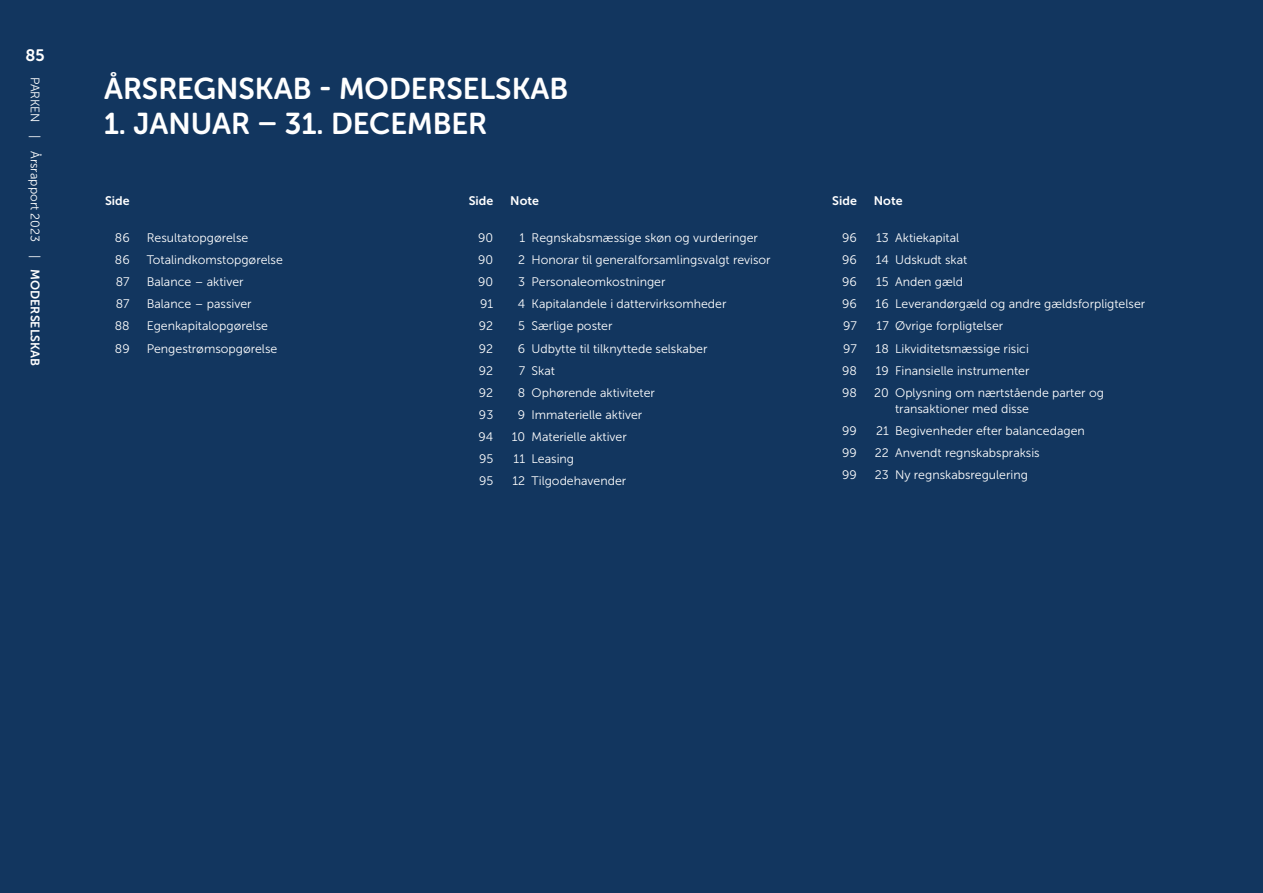
<style>
.page{position:relative;width:1263px;height:893px;background:#12365f}
.page>*{position:absolute;margin:0;border:0;box-sizing:border-box;transform-origin:0 0}
.t1{font:30px "Museo Sans Rounded 700";color:#fff}
.t2{font:16.5px "Museo Sans Rounded 700";color:#fff}
.t3{font:12.3px/15.8px "Museo Sans 300";color:#fff}
.t4{font:12.3px "Museo Sans 700";color:#fff}
.s1{font-family:"Museo Sans 700"}
</style>
<div class="page">
<h2 class="t2" style="left:25px;top:46px;width:21px">85</h2>
<p class="t3" style="left:43px;top:77px;width:291px;rotate:90deg">PARKEN | Årsrapport 2023 | <span class="s1">MODERSELSKAB</span></p>
<h1 class="t1" style="left:104px;top:72px;width:466px">ÅRSREGNSKAB - MODERSELSKAB</h1>
<h1 class="t1" style="left:104px;top:106px;width:384px">1. JANUAR – 31. DECEMBER</h1>
<p class="t4" style="left:105px;top:194px;width:26px">Side</p>
<p class="t3" style="left:115px;top:230px;width:16px">86</p>
<p class="t3" style="left:147px;top:230px;width:103px">Resultatopgørelse</p>
<p class="t3" style="left:115px;top:252px;width:16px">86</p>
<p class="t3" style="left:147px;top:252px;width:138px">Totalindkomstopgørelse</p>
<p class="t3" style="left:116px;top:274px;width:15px">87</p>
<p class="t3" style="left:147px;top:274px;width:98px">Balance – aktiver</p>
<p class="t3" style="left:116px;top:296px;width:15px">87</p>
<p class="t3" style="left:147px;top:296px;width:106px">Balance – passiver</p>
<p class="t3" style="left:115px;top:318px;width:16px">88</p>
<p class="t3" style="left:147px;top:318px;width:123px">Egenkapitalopgørelse</p>
<p class="t3" style="left:115px;top:340px;width:16px">89</p>
<p class="t3" style="left:147px;top:340px;width:132px">Pengestrømsopgørelse</p>
<p class="t4" style="left:469px;top:194px;width:26px">Side</p>
<p class="t4" style="left:510px;top:194px;width:30px">Note</p>
<p class="t3" style="left:478px;top:230px;width:17px">90</p>
<p class="t3" style="left:519px;top:230px;width:240px">1 Regnskabsmæssige skøn og vurderinger</p>
<p class="t3" style="left:478px;top:252px;width:17px">90</p>
<p class="t3" style="left:518px;top:252px;width:254px">2 Honorar til generalforsamlingsvalgt revisor</p>
<p class="t3" style="left:478px;top:274px;width:17px">90</p>
<p class="t3" style="left:518px;top:274px;width:149px">3 Personaleomkostninger</p>
<p class="t3" style="left:480px;top:296px;width:15px">91</p>
<p class="t3" style="left:518px;top:296px;width:210px">4 Kapitalandele i dattervirksomheder</p>
<p class="t3" style="left:479px;top:318px;width:16px">92</p>
<p class="t3" style="left:518px;top:318px;width:96px">5 Særlige poster</p>
<p class="t3" style="left:479px;top:341px;width:16px">92</p>
<p class="t3" style="left:518px;top:341px;width:191px">6 Udbytte til tilknyttede selskaber</p>
<p class="t3" style="left:479px;top:363px;width:16px">92</p>
<p class="t3" style="left:519px;top:363px;width:38px">7 Skat</p>
<p class="t3" style="left:479px;top:385px;width:16px">92</p>
<p class="t3" style="left:518px;top:385px;width:139px">8 Ophørende aktiviteter</p>
<p class="t3" style="left:479px;top:407px;width:16px">93</p>
<p class="t3" style="left:518px;top:407px;width:126px">9 Immaterielle aktiver</p>
<p class="t3" style="left:478px;top:429px;width:16px">94</p>
<p class="t3" style="left:512px;top:429px;width:117px">10 Materielle aktiver</p>
<p class="t3" style="left:479px;top:451px;width:16px">95</p>
<p class="t3" style="left:514px;top:451px;width:62px">11 Leasing</p>
<p class="t3" style="left:479px;top:473px;width:16px">95</p>
<p class="t3" style="left:512px;top:473px;width:115px">12 Tilgodehavender</p>
<p class="t4" style="left:832px;top:194px;width:26px">Side</p>
<p class="t4" style="left:874px;top:194px;width:30px">Note</p>
<p class="t3" style="left:842px;top:230px;width:16px">96</p>
<p class="t3" style="left:876px;top:230px;width:85px">13 Aktiekapital</p>
<p class="t3" style="left:842px;top:252px;width:16px">96</p>
<p class="t3" style="left:876px;top:252px;width:93px">14 Udskudt skat</p>
<p class="t3" style="left:842px;top:274px;width:16px">96</p>
<p class="t3" style="left:876px;top:274px;width:89px">15 Anden gæld</p>
<p class="t3" style="left:842px;top:296px;width:16px">96</p>
<p class="t3" style="left:876px;top:296px;width:271px">16 Leverandørgæld og andre gældsforpligtelser</p>
<p class="t3" style="left:843px;top:318px;width:15px">97</p>
<p class="t3" style="left:876px;top:318px;width:128px">17 Øvrige forpligtelser</p>
<p class="t3" style="left:843px;top:340px;width:15px">97</p>
<p class="t3" style="left:875px;top:340px;width:155px">18 Likviditetsmæssige risici</p>
<p class="t3" style="left:842px;top:363px;width:16px">98</p>
<p class="t3" style="left:876px;top:363px;width:155px">19 Finansielle instrumenter</p>
<p class="t3" style="left:842px;top:385px;width:16px">98</p>
<p class="t3" style="left:895px;top:385px;width:210px;text-indent:-21px">20 Oplysning om nærtstående parter og transaktioner med disse</p>
<p class="t3" style="left:842px;top:423px;width:16px">99</p>
<p class="t3" style="left:876px;top:423px;width:210px">21 Begivenheder efter balancedagen</p>
<p class="t3" style="left:842px;top:445px;width:16px">99</p>
<p class="t3" style="left:875px;top:445px;width:166px">22 Anvendt regnskabspraksis</p>
<p class="t3" style="left:842px;top:467px;width:16px">99</p>
<p class="t3" style="left:875px;top:467px;width:155px">23 Ny regnskabsregulering</p>
</div>
